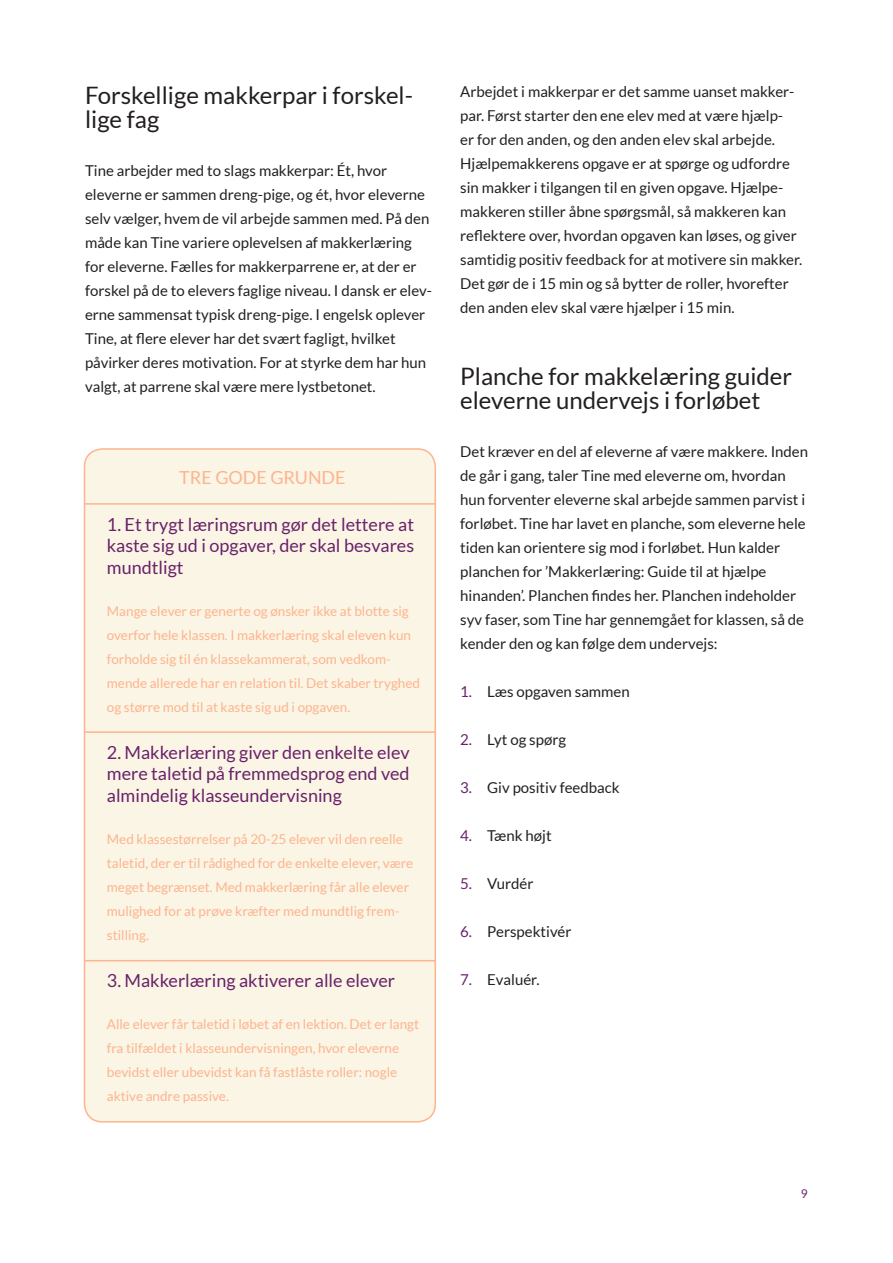
<style>
.page{position:relative;width:893px;height:1263px;background:#fff}
.page>*{position:absolute;margin:0;border:0;box-sizing:border-box;transform-origin:0 0}
.Overskrift_3{font:24px/24px "Lato";color:#231f20}
.t1{font:18px/21.6px "Lato";color:#69226a;text-align:justify}
.t2{font:18px "Lato";color:#feb48f}
.Brødtekst{font:15px/24px "Lato";color:#231f20}
.Brødtekst-2{font:13.5px/24px "Lato";color:#feb48f}
.t3{font:12px "Lato";color:#69226a}
.s1{color:#69226a}
</style>
<div class="page">
<div style="left:84px;top:449px;width:351px;height:673px;background:#faf5e4;border-radius:18px"></div>
<div style="left:84px;top:448px;width:352px;height:674px;border:2px solid #feb48f;border-radius:18px"></div>
<hr style="left:85px;top:503px;width:350px;height:2px;background:#feb48f">
<hr style="left:85px;top:731px;width:351px;height:2px;background:#feb48f">
<hr style="left:85px;top:960px;width:351px;height:1px;background:#feb48f">
<p class="Overskrift_3" style="left:85px;top:84px;width:329px">Forskellige makkerpar i forskel&shy;lige fag</p>
<p class="Brødtekst" style="left:85px;top:159px;width:348px">Tine arbejder med to slags makkerpar: Ét, hvor eleverne er sammen dreng-pige, og ét, hvor eleverne selv vælger, hvem de vil arbejde sammen med. På den måde kan Tine variere oplevelsen af makkerlæring for eleverne. Fælles for makkerparrene er, at der er forskel på de to elevers faglige niveau. I dansk er elev&shy;erne sammensat typisk dreng-pige. I engelsk oplever Tine, at flere elever har det svært fagligt, hvilket påvirker deres motivation. For at styrke dem har hun valgt, at parrene skal være mere lystbetonet.</p>
<p class="t2" style="left:179px;top:467px;width:168px">TRE GODE GRUNDE</p>
<p class="t1" style="left:107px;top:513px;width:309px">1. Et trygt læringsrum gør det lettere at kaste sig ud i opgaver, der skal besvares mundtligt</p>
<p class="Brødtekst-2" style="left:107px;top:599px;width:315px">Mange elever er generte og ønsker ikke at blotte sig overfor hele klassen. I makkerlæring skal eleven kun forholde sig til én klassekammerat, som vedkom&shy;mende allerede har en relation til. Det skaber tryghed og større mod til at kaste sig ud i opgaven.</p>
<p class="t1" style="left:107px;top:741px;width:304px">2. Makkerlæring giver den enkelte elev mere taletid på fremmedsprog end ved almindelig klasseundervisning</p>
<p class="Brødtekst-2" style="left:107px;top:827px;width:308px">Med klassestørrelser på 20-25 elever vil den reelle taletid, der er til rådighed for de enkelte elever, være meget begrænset. Med makkerlæring får alle elever mulighed for at prøve kræfter med mundtlig frem&shy;stilling.</p>
<p class="t1" style="left:107px;top:970px;width:290px">3. Makkerlæring aktiverer alle elever</p>
<p class="Brødtekst-2" style="left:107px;top:1012px;width:314px">Alle elever får taletid i løbet af en lektion. Det er langt fra tilfældet i klasseundervisningen, hvor eleverne bevidst eller ubevidst kan få fastlåste roller: nogle aktive andre passive.</p>
<p class="Brødtekst" style="left:460px;top:80px;width:344px">Arbejdet i makkerpar er det samme uanset makker&shy;par. Først starter den ene elev med at være hjælp-<br>er for den anden, og den anden elev skal arbejde.<br>Hjælpemakkerens opgave er at spørge og udfordre sin makker i tilgangen til en given opgave. Hjælpe&shy;makkeren stiller åbne spørgsmål, så makkeren kan reflektere over, hvordan opgaven kan løses, og giver samtidig positiv feedback for at motivere sin makker.<br>Det gør de i 15 min og så bytter de roller, hvorefter den anden elev skal være hjælper i 15 min.</p>
<p class="Overskrift_3" style="left:460px;top:364px;width:333px">Planche for makkelæring guider eleverne undervejs i forløbet</p>
<p class="Brødtekst" style="left:460px;top:440px;width:349px">Det kræver en del af eleverne af være makkere. Inden de går i gang, taler Tine med eleverne om, hvordan hun forventer eleverne skal arbejde sammen parvist i forløbet. Tine har lavet en planche, som eleverne hele tiden kan orientere sig mod i forløbet. Hun kalder planchen for ’Makkerlæring: Guide til at hjælpe hinanden’. Planchen findes her. Planchen indeholder syv faser, som Tine har gennemgået for klassen, så de kender den og kan følge dem undervejs:</p>
<p class="Brødtekst" style="left:460px;top:680px;width:171px"><span class="s1">1.</span> Læs opgaven sammen</p>
<p class="Brødtekst" style="left:460px;top:728px;width:107px"><span class="s1">2.</span> Lyt og spørg</p>
<p class="Brødtekst" style="left:460px;top:776px;width:161px"><span class="s1">3.</span> Giv positiv feedback</p>
<p class="Brødtekst" style="left:460px;top:824px;width:93px"><span class="s1">4.</span> Tænk højt</p>
<p class="Brødtekst" style="left:460px;top:872px;width:75px"><span class="s1">5.</span> Vurdér</p>
<p class="Brødtekst" style="left:460px;top:920px;width:113px"><span class="s1">6.</span> Perspektivér</p>
<p class="Brødtekst" style="left:460px;top:968px;width:81px"><span class="s1">7.</span> Evaluér.</p>
<p class="t3" style="left:801px;top:1186px;width:8px">9</p>
</div>
